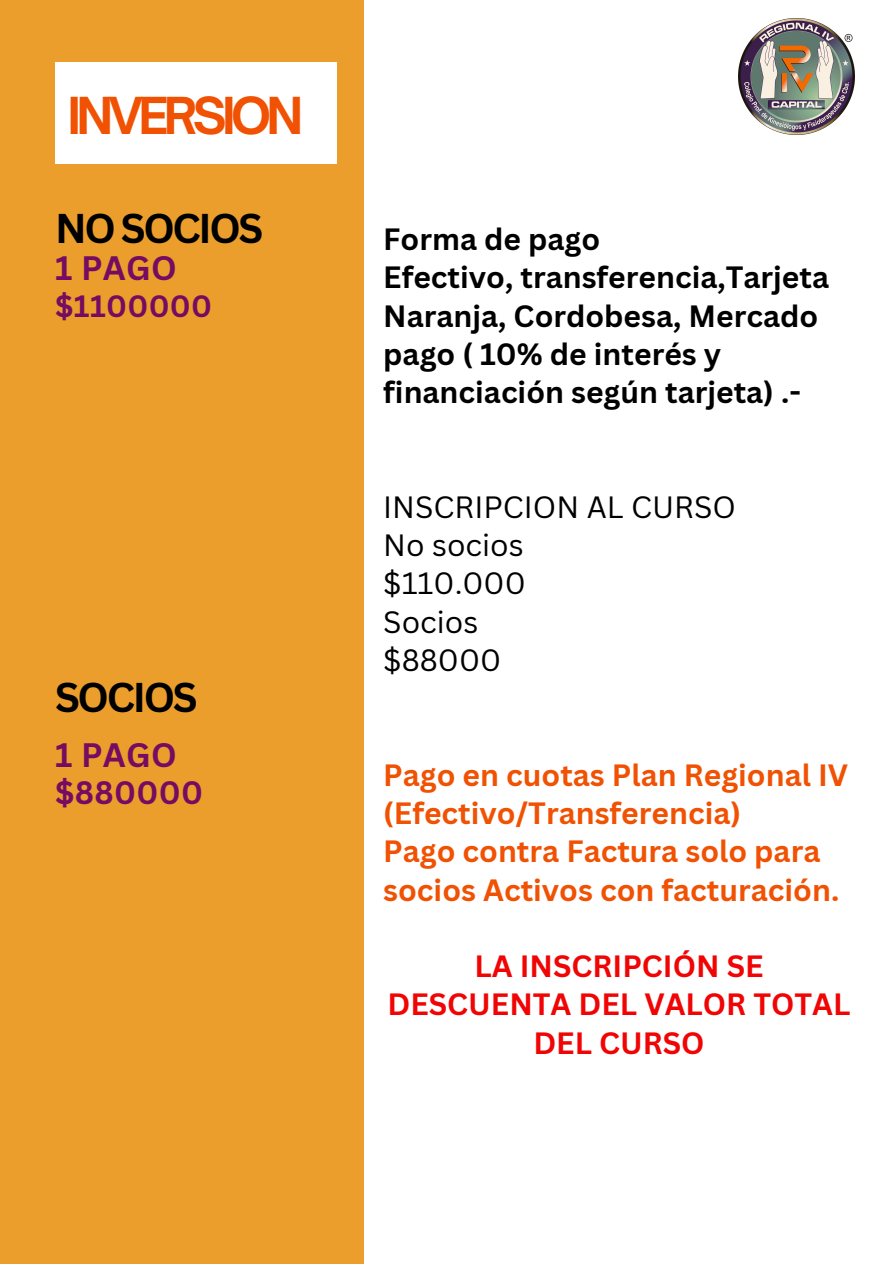
<style>
.page{position:relative;width:894px;height:1264px;background:#fff}
.page>*{position:absolute;margin:0;border:0;box-sizing:border-box;transform-origin:0 0}
.t1{font:700 48.75px "Open Sauce One";letter-spacing:-.095em;color:#f15102}
.t2{font:700 40.5px "Canva Sans";letter-spacing:-.06em;color:#000}
.t3{font:700 33px "Canva Sans";letter-spacing:.01em;color:#750c61}
.t4{font:700 31.5px "Canva Sans";letter-spacing:.01em;color:#750c61}
.t5{font:700 30px/38.2px "Canva Sans";color:#000}
.t6{font:700 30px/38.2px "Canva Sans";color:#f15102}
.t7{font:30px "Canva Sans";color:#000}
.t8{font:700 30px/38.2px "Canva Sans";color:#f10404;text-align:center}
.t9{font:700 30px "Canva Sans";letter-spacing:.01em;color:#750c61}
</style>
<div class="page">
<div style="left:0;top:0;width:363px;height:1263px;background:#eb9e2c"></div>
<img style="left:738px;top:19px;width:116px;height:116px">
<div style="left:55px;top:62px;width:281px;height:101px;background:#fff"></div>
<h1 class="t1" style="left:67px;top:85px;width:237px">INVERSION</h1>
<p class="t2" style="left:55px;top:200px;width:210px">NO SOCIOS</p>
<h4 class="t3" style="left:55px;top:245px;width:123px">1 PAGO</h4>
<h4 class="t9" style="left:55px;top:285px;width:158px">$1100000</h4>
<p class="t2" style="left:55px;top:669px;width:144px">SOCIOS</p>
<h3 class="t3" style="left:55px;top:731px;width:123px">1 PAGO</h3>
<h3 class="t4" style="left:55px;top:770px;width:149px">$880000</h3>
<h3 class="t5" style="left:383px;top:219px;width:447px">Forma de pago<br>Efectivo, transferencia,Tarjeta<br>Naranja, Cordobesa, Mercado pago ( 10% de interés y financiación según tarjeta) .-</h3>
<h2 class="t7" style="left:383px;top:486px;width:354px">INSCRIPCION AL CURSO</h2>
<h3 class="t7" style="left:383px;top:524px;width:142px">No socios</h3>
<p class="t7" style="left:383px;top:562px;width:144px">$110.000</p>
<h4 class="t7" style="left:383px;top:600px;width:97px">Socios</h4>
<p class="t7" style="left:383px;top:639px;width:119px">$88000</p>
<p class="t6" style="left:383px;top:755px;width:466px">Pago en cuotas Plan Regional IV (Efectivo/Transferencia)<br>Pago contra Factura solo para socios Activos con facturación.</p>
<p class="t8" style="left:387px;top:946px;width:464px">LA INSCRIPCIÓN SE<br>DESCUENTA DEL VALOR TOTAL<br>DEL CURSO</p>
</div>
